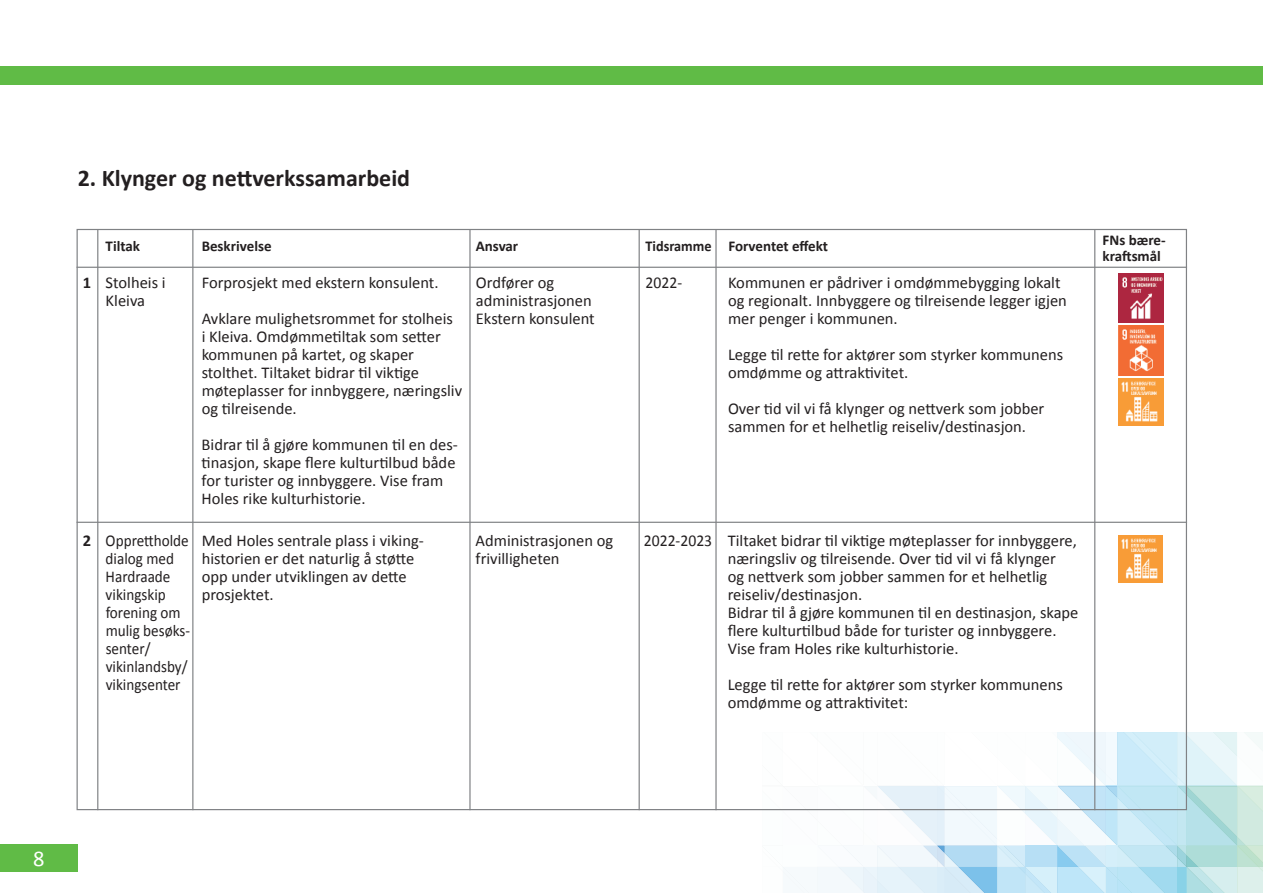
<style>
.page{position:relative;width:1263px;height:893px;background:#fff}
.page>*{position:absolute;margin:0;border:0;box-sizing:border-box;transform-origin:0 0}
.t1{font:700 24px "Calibri";color:#231f20}
.t2{font:22.5px "Calibri";color:#fff}
.t3{font:16.5px/18px "Calibri";color:#231f20}
.t4{font:16.5px/18px "Calibri";color:#231f20;scale:.95 1}
.t5{font:16.5px/18px "Calibri";color:#231f20;scale:.92 1}
.t6{font:700 16.5px "Calibri";color:#231f20}
.t7{font:700 15px/16.5px "Calibri";color:#231f20}
.t8{font:700 15px "Calibri";color:#231f20;scale:.95 1}
.s1{font-weight:700}
</style>
<div class="page">
<svg style="left:762px;top:732px;width:501px;height:161px"></svg>
<div style="left:0;top:845px;width:78px;height:27px;background:#60bb46"></div>
<div style="left:0;top:67px;width:1263px;height:18px;background:#60bb46"></div>
<hr style="left:97px;top:229px;width:1px;height:581px;background:#808285">
<hr style="left:77px;top:267px;width:1110px;height:1px;background:#808285">
<hr style="left:192px;top:229px;width:1px;height:581px;background:#808285">
<hr style="left:469px;top:229px;width:2px;height:581px;background:#808285">
<hr style="left:639px;top:229px;width:1px;height:581px;background:#808285">
<hr style="left:715px;top:229px;width:2px;height:581px;background:#808285">
<hr style="left:1094px;top:229px;width:1px;height:581px;background:#808285">
<img style="left:1119px;top:536px;width:44px;height:47px">
<hr style="left:77px;top:522px;width:1110px;height:1px;background:#808285">
<img style="left:1119px;top:273px;width:44px;height:49px">
<img style="left:1119px;top:326px;width:44px;height:49px">
<img style="left:1119px;top:379px;width:44px;height:47px">
<h1 class="t1" style="left:78px;top:163px;width:334px">2. Klynger og nettverkssamarbeid</h1>
<p class="t6" style="left:83px;top:272px;width:10px">1</p>
<p class="t7" style="left:106px;top:237px;width:36px">Tiltak</p>
<p class="t7" style="left:202px;top:237px;width:71px">Beskrivelse</p>
<p class="t7" style="left:476px;top:237px;width:44px">Ansvar</p>
<p class="t8" style="left:645px;top:237px;width:194px">Tidsramme Forventet effekt</p>
<p class="t7" style="left:1102px;top:231px;width:65px">FNs bære&shy;kraftsmål</p>
<p class="t3" style="left:106px;top:273px;width:62px">Stolheis i<br>Kleiva</p>
<p class="t3" style="left:202px;top:264px;width:253px;line-height:36px">Forprosjekt med ekstern konsulent.<br>Avklare mulighetsrommet for stolheis</p>
<p class="t3" style="left:202px;top:327px;width:262px">i Kleiva. Omdømmetiltak som setter kommunen på kartet, og skaper stolthet. Tiltaket bidrar til viktige møteplasser for innbyggere, næringsliv og tilreisende.</p>
<p class="t3" style="left:202px;top:435px;width:258px">Bidrar til å gjøre kommunen til en des&shy;tinasjon, skape flere kulturtilbud både for turister og innbyggere. Vise fram Holes rike kulturhistorie.</p>
<p class="t3" style="left:476px;top:273px;width:120px">Ordfører og administrasjonen<br>Ekstern konsulent</p>
<p class="t4" style="left:645px;top:273px;width:40px">2022-</p>
<p class="t3" style="left:728px;top:273px;width:340px">Kommunen er pådriver i omdømmebygging lokalt og regionalt. Innbyggere og tilreisende legger igjen mer penger i kommunen.</p>
<p class="t3" style="left:728px;top:345px;width:337px">Legge til rette for aktører som styrker kommunens omdømme og attraktivitet.</p>
<p class="t3" style="left:728px;top:399px;width:318px">Over tid vil vi få klynger og nettverk som jobber sammen for et helhetlig reiseliv/destinasjon.</p>
<p class="t5" style="left:106px;top:531px;width:93px;text-indent:-23px"><span class="s1">2</span> Opprettholde dialog med<br>Hardraade vikingskip forening om mulig besøks&shy;senter/ vikinlandsby/ vikingsenter</p>
<p class="t3" style="left:202px;top:531px;width:224px">Med Holes sentrale plass i viking&shy;historien er det naturlig å støtte opp under utviklingen av dette prosjektet.</p>
<p class="t3" style="left:476px;top:531px;width:139px">Administrasjonen og frivilligheten</p>
<p class="t4" style="left:728px;top:531px;width:371px;text-indent:-84px">2022-2023 Tiltaket bidrar til viktige møteplasser for innbyggere, næringsliv og tilreisende. Over tid vil vi få klynger<br>og nettverk som jobber sammen for et helhetlig reiseliv/destinasjon.<br>Bidrar til å gjøre kommunen til en destinasjon, skape flere kulturtilbud både for turister og innbyggere.<br>Vise fram Holes rike kulturhistorie.</p>
<p class="t3" style="left:728px;top:675px;width:337px">Legge til rette for aktører som styrker kommunens omdømme og attraktivitet:</p>
<h2 class="t2" style="left:33px;top:844px;width:13px">8</h2>
</div>
